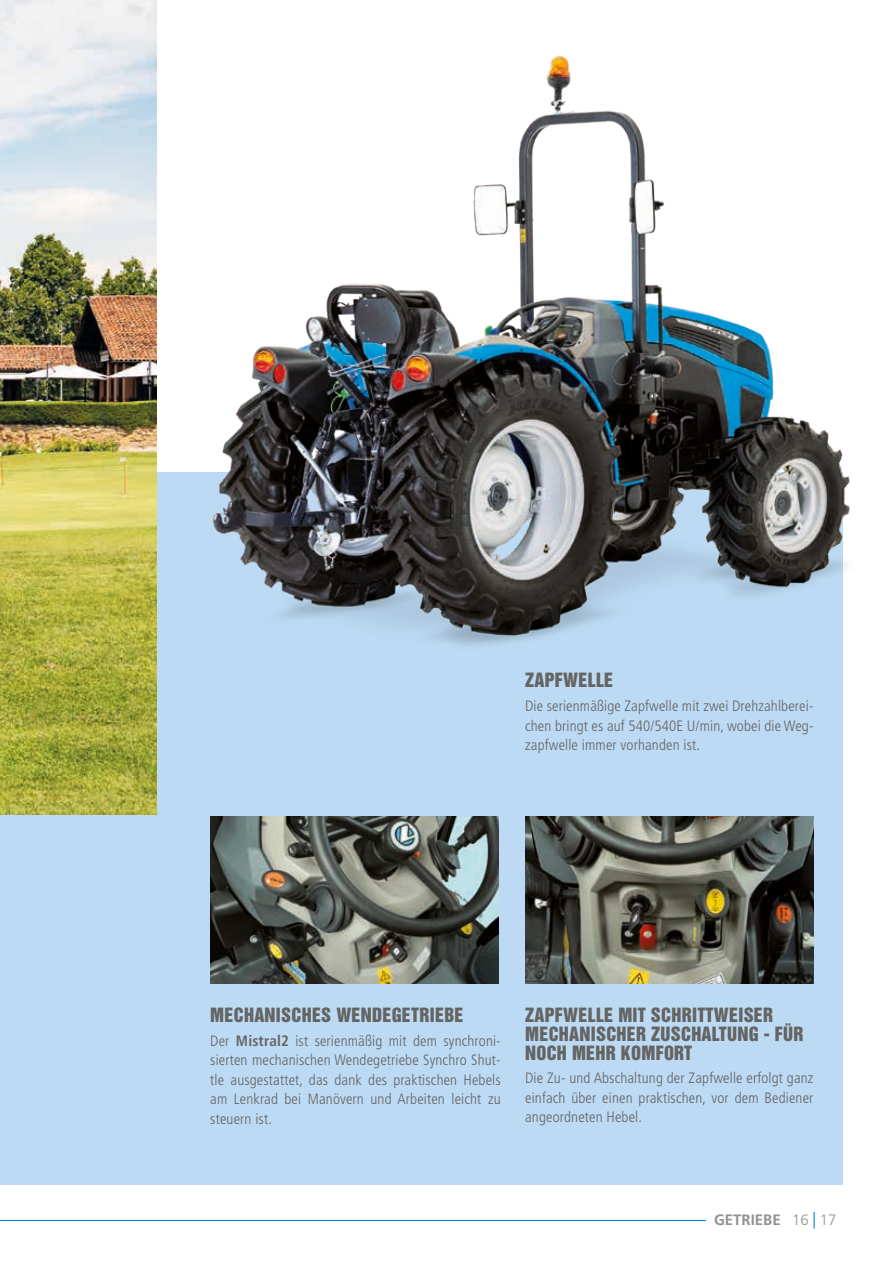
<style>
.page{position:relative;width:893px;height:1263px;background:#fff}
.page>*{position:absolute;margin:0;border:0;box-sizing:border-box;transform-origin:0 0}
.t1{font:18px/18.8px "Helvetica Inserat";letter-spacing:.015em;color:#646463}
.t2{font:300 condensed 15px/19.5px "Frutiger LT Std";letter-spacing:.01em;color:#646463;text-align:justify}
.t3{font:700 15px "Frutiger LT Std";color:#939292}
.t4{font:300 15px "Frutiger LT Std";color:#939292}
.s1{font-weight:700}
</style>
<div class="page">
<div style="left:0;top:472px;width:842px;height:712px;background:#bddaf4"></div>
<hr style="left:0;top:1220px;width:706px;height:1px;background:#0088d0">
<svg style="left:813px;top:1212px;width:2px;height:16px"></svg>
<img style="left:0;top:0;width:156px;height:814px">
<img style="left:213px;top:55px;width:637px;height:618px">
<img style="left:525px;top:817px;width:288px;height:167px">
<img style="left:210px;top:817px;width:289px;height:167px">
<p class="t1" style="left:525px;top:671px;width:90px">ZAPFWELLE</p>
<p class="t2" style="left:525px;top:696px;width:290px">Die serienmäßige Zapfwelle mit zwei Drehzahlberei&shy;chen bringt es auf 540/540E U/min, wobei die Weg&shy;zapfwelle immer vorhanden ist.</p>
<p class="t1" style="left:210px;top:1006px;width:255px">MECHANISCHES WENDEGETRIEBE</p>
<p class="t2" style="left:210px;top:1031px;width:292px">Der <span class="s1">Mistral2</span> ist serienmäßig mit dem synchroni&shy;sierten mechanischen Wendegetriebe Synchro Shut&shy;tle ausgestattet, das dank des praktischen Hebels am Lenkrad bei Manövern und Arbeiten leicht zu steuern ist.</p>
<p class="t1" style="left:525px;top:1006px;width:280px">ZAPFWELLE MIT SCHRITTWEISER<br>MECHANISCHER ZUSCHALTUNG - FÜR<br>NOCH MEHR KOMFORT</p>
<p class="t2" style="left:525px;top:1069px;width:290px">Die Zu- und Abschaltung der Zapfwelle erfolgt ganz einfach über einen praktischen, vor dem Bediener angeordneten Hebel.</p>
<p class="t3" style="left:714px;top:1211px;width:68px">GETRIEBE</p>
<p class="t4" style="left:792px;top:1211px;width:46px">16 17</p>
</div>
